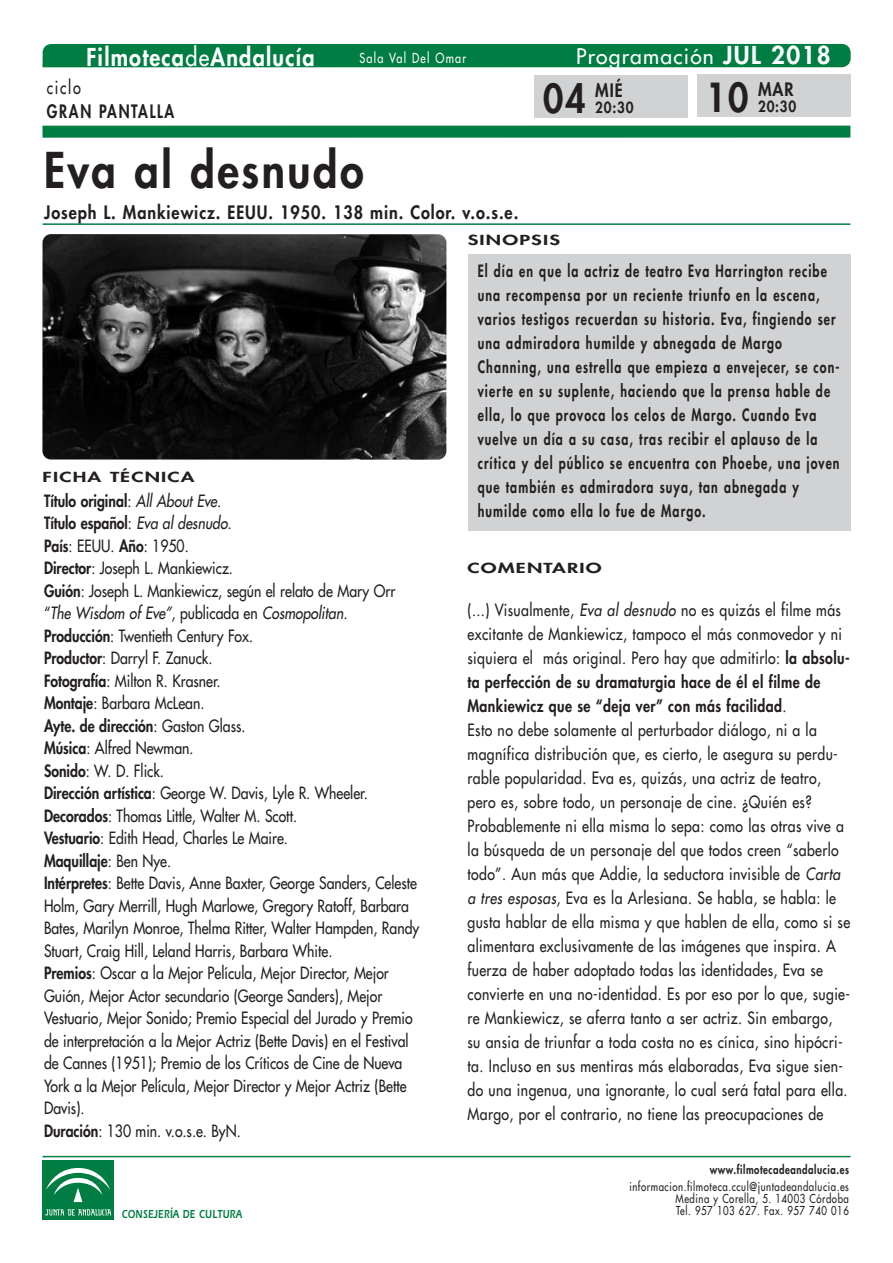
<style>
.page{position:relative;width:893px;height:1263px;background:#fff}
.page>*{position:absolute;margin:0;border:0;box-sizing:border-box;transform-origin:0 0}
.t1{font:800 48px "Futura LT";letter-spacing:.06em;color:#231f20;scale:.9 1}
.t2{font:800 39px "Futura LT";color:#231f20;scale:.9 1}
.t3{font:800 24px "Futura LT";letter-spacing:.06em;color:#fff;scale:.9 1}
.t4{font:21px "Futura LT";letter-spacing:.06em;color:#fff}
.t5{font:800 18px "Futura LT";letter-spacing:.06em;color:#231f20;scale:.9 1}
.t6{font:800 18px "Futura LT";letter-spacing:.115em;color:#231f20;scale:.8 1}
.t7{font:18px "Futura LT";letter-spacing:.115em;color:#231f20;scale:.8 1}
.t8{font:16.5px/24px "Futura LT";letter-spacing:.03em;color:#231f20;scale:.85 1}
.t9{font:16.5px/22.5px "Futura LT";color:#231f20;scale:.85 1}
.t10{font:800 16.5px/24px "Futura LT";letter-spacing:.085em;color:#231f20;scale:.75 1}
.t11{font:800 15px "Futura LT";letter-spacing:.06em;color:#231f20;scale:.9 1}
.t12{font:800 13.5px "Futura LT";letter-spacing:.06em;color:#231f20;scale:1.5 1}
.t13{font:13.5px "Futura LT";letter-spacing:.115em;color:#fff;scale:.8 1}
.t14{font:12px/12px "Futura LT";letter-spacing:.06em;color:#231f20;text-align:right;scale:.8 1}
.t15{font:800 12px "Futura LT";letter-spacing:.06em;color:#231f20;scale:.8 1}
.t16{font:12px "Erie Black Plain";letter-spacing:.03em;color:#007d43;scale:.75 1}
.s1{font-weight:400}
.s2{font-weight:800;font-size:24px}
.s3{font-weight:800}
.s4{font-style:italic}
</style>
<div class="page">
<img style="left:42px;top:234px;width:404px;height:226px;border-radius:9px">
<div style="left:43px;top:44px;width:808px;height:23px;background:#007d43"></div>
<div style="left:43px;top:126px;width:807px;height:12px;background:#007d43"></div>
<div style="left:468px;top:254px;width:382px;height:277px;background:#d1d2d4"></div>
<hr style="left:43px;top:223px;width:807px;height:2px;background:#007d43">
<hr style="left:43px;top:1156px;width:807px;height:1px;background:#007d43">
<div style="left:43px;top:1160px;width:71px;height:60px;background:#007d43"></div>
<svg style="left:45px;top:1209px;width:66px;height:6px"></svg>
<svg style="left:46px;top:1168px;width:64px;height:35px"></svg>
<div style="left:697px;top:74px;width:153px;height:43px;background:#d1d2d4"></div>
<div style="left:535px;top:75px;width:153px;height:43px;background:#d1d2d4"></div>
<h3 class="t3" style="left:86px;top:42px;width:255px">Filmoteca<span class="s1">de</span>Andalucía</h3>
<p class="t4" style="left:576px;top:43px;width:256px">Programación <span class="s2">JUl 2018</span></p>
<p class="t13" style="left:359px;top:49px;width:135px">Sala Val Del Omar</p>
<p class="t7" style="left:47px;top:76px;width:44px">ciclo</p>
<p class="t6" style="left:47px;top:100px;width:161px">GRAN PANTAllA</p>
<h1 class="t1" style="left:44px;top:138px;width:357px">Eva al desnudo</h1>
<p class="t5" style="left:44px;top:201px;width:528px">Joseph l. Mankiewicz. EEUU. 1950. 138 min. Color. v.o.s.e.</p>
<h2 class="t2" style="left:543px;top:72px;width:49px">04</h2>
<p class="t5" style="left:595px;top:78px;width:32px">MIÉ</p>
<p class="t11" style="left:595px;top:97px;width:44px">20:30</p>
<h2 class="t2" style="left:706px;top:72px;width:49px">10</h2>
<p class="t5" style="left:758px;top:77px;width:41px">MAR</p>
<p class="t11" style="left:758px;top:96px;width:44px">20:30</p>
<p class="t12" style="left:43px;top:468px;width:103px">FICHA TÉCNICA</p>
<p class="t9" style="left:44px;top:489px;width:443px"><span class="s3">Título original</span>: <span class="s4">All About Eve.<br></span><span class="s3">Título español</span>: <span class="s4">Eva al desnudo.<br></span><span class="s3">País</span>: EEUU. <span class="s3">Año</span>: 1950.<br><span class="s3">Director</span>: Joseph L. Mankiewicz.<br><span class="s3">Guión</span>: Joseph L. Mankiewicz, según el relato de Mary Orr “<span class="s4">The Wisdom of Eve”</span>, publicada en <span class="s4">Cosmopolitan.<br></span><span class="s3">Producción</span>: Twentieth Century Fox.<br><span class="s3">Productor</span>: Darryl F. Zanuck.<br><span class="s3">Fotografía</span>: Milton R. Krasner.<br><span class="s3">Montaje</span>: Barbara McLean.<br><span class="s3">Ayte. de dirección</span>: Gaston Glass.<br><span class="s3">Música</span>: Alfred Newman.<br><span class="s3">Sonido</span>: W. D. Flick.<br><span class="s3">Dirección artística</span>: George W. Davis, Lyle R. Wheeler.<br><span class="s3">Decorados</span>: Thomas Little, Walter M. Scott.<br><span class="s3">Vestuario</span>: Edith Head, Charles Le Maire.<br><span class="s3">Maquillaje</span>: Ben Nye.<br><span class="s3">Intérpretes</span>: Bette Davis, Anne Baxter, George Sanders, Celeste Holm, Gary Merrill, Hugh Marlowe, Gregory Ratoff, Barbara Bates, Marilyn Monroe, Thelma Ritter, Walter Hampden, Randy Stuart, Craig Hill, Leland Harris, Barbara White.<br><span class="s3">Premios</span>: Oscar a la Mejor Película, Mejor Director, Mejor Guión, Mejor Actor secundario (George Sanders), Mejor Vestuario, Mejor Sonido; Premio Especial del Jurado y Premio de interpretación a la Mejor Actriz (Bette Davis) en el Festival de Cannes (1951); Premio de los Críticos de Cine de Nueva York a la Mejor Película, Mejor Director y Mejor Actriz (Bette Davis).<br><span class="s3">Duración</span>: 130 min. v.o.s.e. ByN.</p>
<p class="t12" style="left:468px;top:231px;width:63px">SINOPSIS</p>
<p class="t10" style="left:478px;top:259px;width:484px">El día en que la actriz de teatro Eva Harrington recibe una recompensa por un reciente triunfo en la escena, varios testigos recuerdan su historia. Eva, fingiendo ser una admiradora humilde y abnegada de Margo Channing, una estrella que empieza a envejecer, se con&shy;vierte en su suplente, haciendo que la prensa hable de ella, lo que provoca los celos de Margo. Cuando Eva vuelve un día a su casa, tras recibir el aplauso de la crítica y del público se encuentra con Phoebe, una joven que también es admiradora suya, tan abnegada y humilde como ella lo fue de Margo.</p>
<p class="t12" style="left:467px;top:559px;width:91px">COMENTARIO</p>
<p class="t8" style="left:467px;top:598px;width:452px">(...) Visualmente, <span class="s4">Eva al desnudo</span> no es quizás el filme más excitante de Mankiewicz, tampoco el más conmovedor y ni siquiera el más original. Pero hay que admitirlo: <span class="s3">la absolu&shy;ta perfección de su dramaturgia hace de él el filme de Mankiewicz que se “deja ver” con más facilidad</span>.<br>Esto no debe solamente al perturbador diálogo, ni a la magnífica distribución que, es cierto, le asegura su perdu&shy;rable popularidad. Eva es, quizás, una actriz de teatro, pero es, sobre todo, un personaje de cine. ¿Quién es?<br>Probablemente ni ella misma lo sepa: como las otras vive a la búsqueda de un personaje del que todos creen “saberlo todo”. Aun más que Addie, la seductora invisible de <span class="s4">Carta a tres esposas</span>, Eva es la Arlesiana. Se habla, se habla: le gusta hablar de ella misma y que hablen de ella, como si se alimentara exclusivamente de las imágenes que inspira. A fuerza de haber adoptado todas las identidades, Eva se convierte en una no-identidad. Es por eso por lo que, sugie&shy;re Mankiewicz, se aferra tanto a ser actriz. Sin embargo,<br>su ansia de triunfar a toda costa no es cínica, sino hipócri&shy;ta. Incluso en sus mentiras más elaboradas, Eva sigue sien&shy;do una ingenua, una ignorante, lo cual será fatal para ella.<br>Margo, por el contrario, no tiene las preocupaciones de</p>
<p class="t15" style="left:710px;top:1162px;width:176px">www.filmotecadeandalucia.es</p>
<p class="t14" style="left:629px;top:1180px;width:276px">informacion.filmoteca.ccul@juntadeandalucia.es<br>Medina y Corella, 5. 14003 Córdoba</p>
<p class="t16" style="left:122px;top:1206px;width:162px">CONSEJERÍA DE CULTURA</p>
<p class="t14" style="left:676px;top:1204px;width:217px">Tel. 957 103 627. Fax. 957 740 016</p>
</div>
